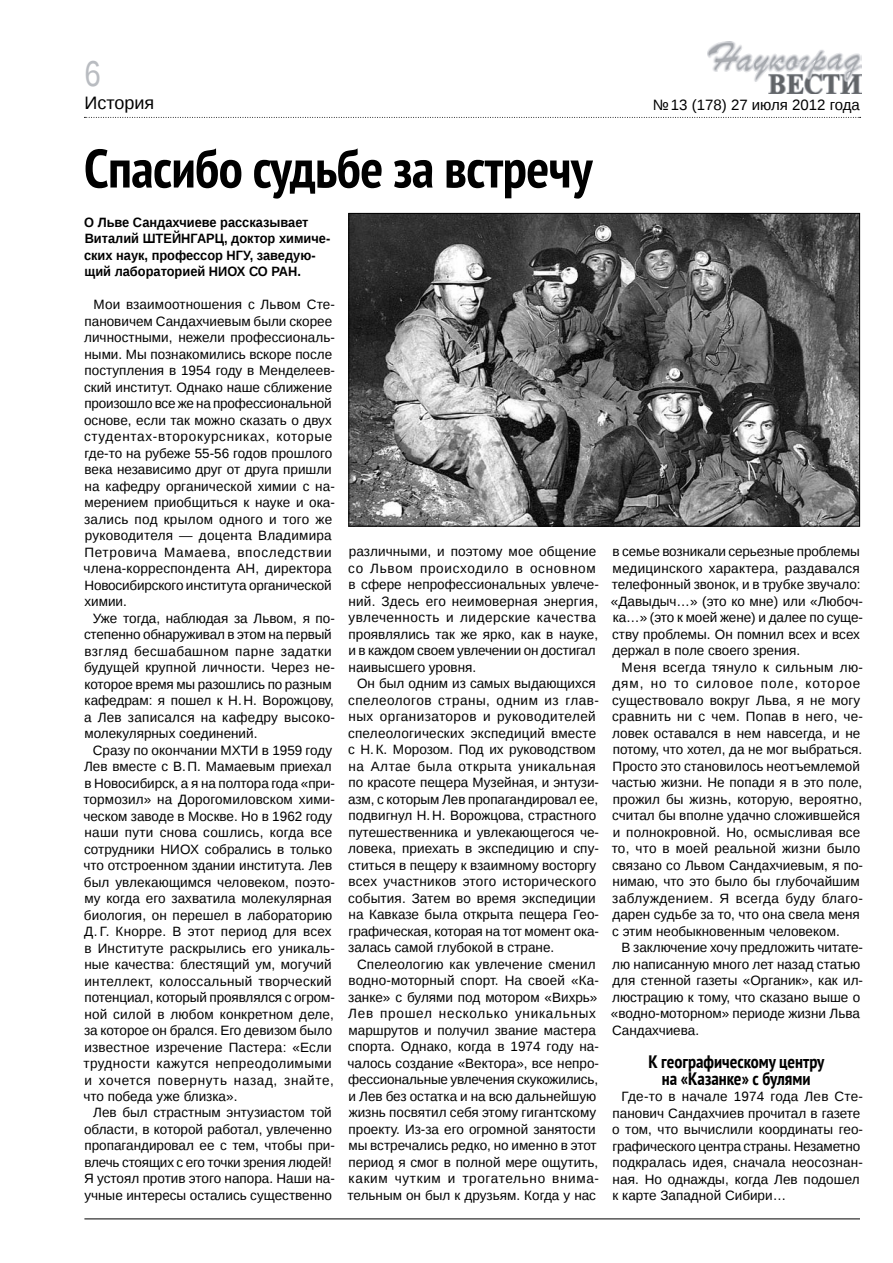
<style>
.page{position:relative;width:893px;height:1263px;background:#fff}
.page>*{position:absolute;margin:0;border:0;box-sizing:border-box;transform-origin:0 0}
.t1{font:700 condensed 54px "PT Sans";letter-spacing:-.01em;color:#000}
.t2{font:36px "Liberation Sans Narrow";color:#b9bcc1}
.t3{font:700 condensed 18px/16.5px "PT Sans";color:#000;text-align:center}
.t4{font:18px "Liberation Sans";color:#000}
.t5{font:15px "Liberation Sans";color:#000}
.t6{font:13.5px/16.5px "Liberation Sans";color:#000}
.t7{font:700 13.5px/16.5px "Liberation Sans";color:#000;scale:.95 1}
</style>
<div class="page">
<img style="left:708px;top:42px;width:153px;height:51px">
<hr style="left:84px;top:1218px;width:776px;height:1px;background:#000">
<svg style="left:84px;top:117px;width:777px;height:1px"></svg>
<img style="left:350px;top:215px;width:508px;height:309px">
<div style="left:348px;top:213px;width:512px;height:313px;border:1px solid #000"></div>
<h2 class="t2" style="left:84px;top:53px;width:18px">6</h2>
<h3 class="t4" style="left:84px;top:93px;width:71px">История</h3>
<h1 class="t1" style="left:84px;top:133px;width:510px">Спасибо судьбе за встречу</h1>
<p class="t7" style="left:84px;top:213px;width:261px">О Льве Сандахчиеве рассказывает Виталий ШТЕЙНГАРЦ, доктор химиче&shy;ских наук, профессор НГУ, заведую&shy;щий лабораторией НИОХ СО РАН.</p>
<p class="t6" style="left:84px;top:297px;width:253px;text-indent:10px">Мои взаимоотношения с Львом Сте&shy;пановичем Сандахчиевым были скорее личностными, нежели профессиональ&shy;ными. Мы познакомились вскоре после поступления в 1954 году в Менделеев&shy;ский институт. Однако наше сближение произошло все же на профессиональной основе, если так можно сказать о двух студентах-второкурсниках, которые где-то на рубеже 55‑56 годов прошлого века независимо друг от друга пришли на кафедру органической химии с на&shy;мерением приобщиться к науке и ока&shy;зались под крылом одного и того же руководителя — доцента Владимира Петровича Мамаева, впоследствии члена-корреспондента АН, директора Новосибирского института органической химии.</p>
<p class="t6" style="left:84px;top:610px;width:252px;text-indent:9px">Уже тогда, наблюдая за Львом, я по&shy;степенно обнаруживал в этом на первый взгляд бесшабашном парне задатки будущей крупной личности. Через не&shy;которое время мы разошлись по разным кафедрам: я пошел к Н. Н. Ворожцову, а Лев записался на кафедру высоко&shy;молекулярных соединений.</p>
<p class="t6" style="left:83px;top:742px;width:253px;text-indent:9px">Сразу по окончании МХТИ в 1959 году Лев вместе с В. П. Мамаевым приехал в Новосибирск, а я на полтора года «при&shy;тормозил» на Дорогомиловском хими&shy;ческом заводе в Москве. Но в 1962 году наши пути снова сошлись, когда все сотрудники НИОХ собрались в только что отстроенном здании института. Лев был увлекающимся человеком, поэто&shy;му когда его захватила молекулярная биология, он перешел в лабораторию Д. Г. Кнорре. В этот период для всех в Институте раскрылись его уникаль&shy;ные качества: блестящий ум, могучий интеллект, колоссальный творческий потенциал, который проявлялся с огром&shy;ной силой в любом конкретном деле, за которое он брался. Его девизом было известное изречение Пастера: «Если трудности кажутся непреодолимыми и хочется повернуть назад, знайте, что победа уже близка».</p>
<p class="t6" style="left:84px;top:1105px;width:252px;text-align:center">Лев был страстным энтузиастом той области, в которой работал, увлеченно пропагандировал ее с тем, чтобы при&shy;влечь стоящих с его точки зрения людей!<br>Я устоял против этого напора. Наши на&shy;учные интересы остались существенно</p>
<p class="t6" style="left:348px;top:544px;width:252px">различными, и поэтому мое общение со Львом происходило в основном в сфере непрофессиональных увлече&shy;ний. Здесь его неимоверная энергия, увлеченность и лидерские качества проявлялись так же ярко, как в науке, и в каждом своем увлечении он достигал наивысшего уровня.</p>
<p class="t6" style="left:348px;top:676px;width:252px;text-indent:9px">Он был одним из самых выдающихся спелеологов страны, одним из глав&shy;ных организаторов и руководителей спелеологических экспедиций вместе с Н. К. Морозом. Под их руководством на Алтае была открыта уникальная по красоте пещера Музейная, и энтузи&shy;азм, с которым Лев пропагандировал ее, подвигнул Н. Н. Ворожцова, страстного путешественника и увлекающегося че&shy;ловека, приехать в экспедицию и спу&shy;ститься в пещеру к взаимному восторгу всех участников этого исторического события. Затем во время экспедиции на Кавказе была открыта пещера Гео&shy;графическая, которая на тот момент ока&shy;залась самой глубокой в стране.</p>
<p class="t6" style="left:348px;top:956px;width:253px;text-align:center">Спелеологию как увлечение сменил водно‑моторный спорт. На своей «Ка&shy;занке» с булями под мотором «Вихрь» Лев прошел несколько уникальных маршрутов и получил звание мастера спорта. Однако, когда в 1974 году на&shy;чалось создание «Вектора», все непро&shy;фессиональные увлечения скукожились, и Лев без остатка и на всю дальнейшую жизнь посвятил себя этому гигантскому проекту. Из-за его огромной занятости мы встречались редко, но именно в этот период я смог в полной мере ощутить, каким чутким и трогательно внима&shy;тельным он был к друзьям. Когда у нас</p>
<p class="t5" style="left:653px;top:96px;width:208px">№ 13 (178) 27 июля 2012 года</p>
<p class="t6" style="left:611px;top:544px;width:254px">в семье возникали серьезные проблемы медицинского характера, раздавался телефонный звонок, и в трубке звучало: «Давыдыч…» (это ко мне) или «Любоч&shy;ка…» (это к моей жене) и далее по суще&shy;ству проблемы. Он помнил всех и всех держал в поле своего зрения.</p>
<p class="t6" style="left:612px;top:659px;width:253px;text-indent:10px">Меня всегда тянуло к сильным лю&shy;дям, но то силовое поле, которое существовало вокруг Льва, я не могу сравнить ни с чем. Попав в него, че&shy;ловек оставался в нем навсегда, и не потому, что хотел, да не мог выбраться.<br>Просто это становилось неотъемлемой частью жизни. Не попади я в это поле, прожил бы жизнь, которую, вероятно, считал бы вполне удачно сложившейся и полнокровной. Но, осмысливая все то, что в моей реальной жизни было связано со Львом Сандахчиевым, я по&shy;нимаю, что это было бы глубочайшим заблуждением. Я всегда буду благо&shy;дарен судьбе за то, что она свела меня с этим необыкновенным человеком.</p>
<p class="t6" style="left:611px;top:940px;width:254px;text-indent:11px">В заключение хочу предложить читате&shy;лю написанную много лет назад статью для стенной газеты «Органик», как ил&shy;люстрацию к тому, что сказано выше о «водно-моторном» периоде жизни Льва Сандахчиева.</p>
<h3 class="t3" style="left:648px;top:1053px;width:177px">К географическому центру на «Казанке» с булями</h3>
<p class="t6" style="left:612px;top:1089px;width:252px;text-indent:9px">Где-то в начале 1974 года Лев Сте&shy;панович Сандахчиев прочитал в газете о том, что вычислили координаты гео&shy;графического центра страны. Незаметно подкралась идея, сначала неосознан&shy;ная. Но однажды, когда Лев подошел к карте Западной Сибири…</p>
</div>
